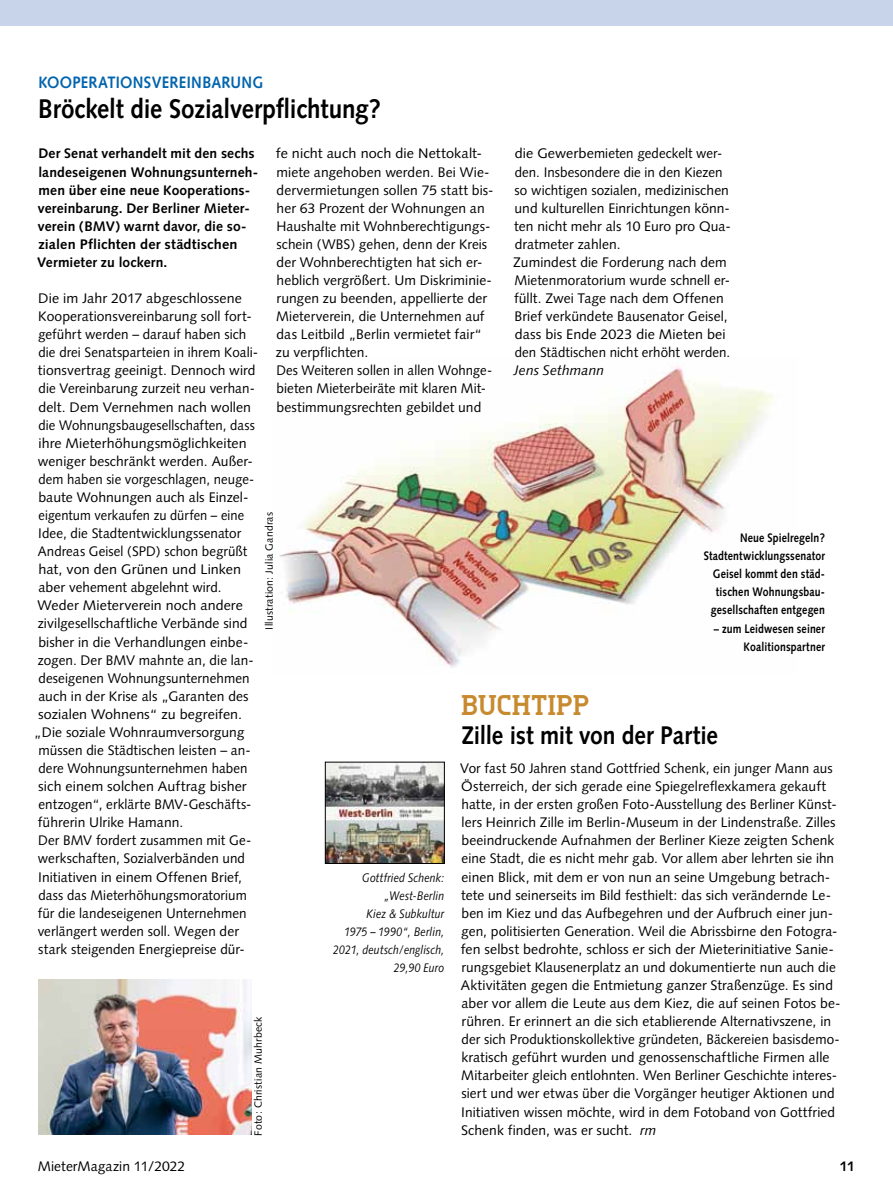
<style>
.page{position:relative;width:893px;height:1191px;background:#fff}
.page>*{position:absolute;margin:0;border:0;box-sizing:border-box;transform-origin:0 0}
.t1{font:800 28.5px "Tertre";letter-spacing:.025em;color:#c88a2f}
.t2{font:700 27px "Syntax";letter-spacing:-.01em;color:#000;scale:.9 1}
.t3{font:700 25.5px "Syntax";letter-spacing:-.01em;color:#000;scale:.9 1}
.t4{font:700 16.5px "Syntax";letter-spacing:.015em;color:#0064ad;scale:.9 1}
.t5{font:13.8px/18px "Syntax";letter-spacing:.005em;color:#000}
.t6{font:13.8px/18px "Syntax";letter-spacing:.005em;color:#000;scale:1.04 1}
.t7{font:700 13.8px/18px "Syntax";letter-spacing:.01em;color:#000}
.t8{font:13.8px "Syntax";letter-spacing:.005em;color:#000;scale:.96 1}
.t9{font:13.8px "Syntax";letter-spacing:.005em;color:#000;scale:.95 1}
.t10{font:13.8px "Syntax";letter-spacing:.005em;color:#000;scale:.93 1}
.t11{font:italic 13.8px "Syntax";letter-spacing:.005em;color:#000}
.t12{font:700 12.3px/18px "Syntax";letter-spacing:.015em;color:#000;text-align:right;scale:.85 1}
.t13{font:italic 12.3px/18px "Syntax";letter-spacing:.01em;color:#000;text-align:right;scale:.85 1}
.t14{font:10.5px "Syntax";letter-spacing:.02em;color:#000}
.s1{font-style:italic}
</style>
<div class="page">
<div style="left:0;top:0;width:893px;height:26px;background:#c8d4ea"></div>
<img style="left:279px;top:366px;width:494px;height:302px">
<img style="left:327px;top:764px;width:116px;height:97px">
<div style="left:325px;top:762px;width:120px;height:101px;border:1px solid #000"></div>
<img style="left:38px;top:979px;width:214px;height:155px">
<p class="t4" style="left:38px;top:73px;width:251px">KOOPErATIOnSVErEInBArung</p>
<h2 class="t2" style="left:38px;top:93px;width:382px">Bröckelt die Sozialverpflichtung?</h2>
<p class="t6" style="left:276px;top:145px;width:211px">fe nicht auch noch die Nettokalt&shy;miete angehoben werden. Bei Wie&shy;dervermietungen sollen 75 statt bis&shy;her 63 Prozent der Wohnungen an Haushalte mit Wohnberechtigungs&shy;schein (WBS) gehen, denn der Kreis der Wohnberechtigten hat sich er&shy;heblich vergrößert. Um Diskriminie&shy;rungen zu beenden, appellierte der Mieterverein, die Unternehmen auf das Leitbild „Berlin vermietet fair“ zu verpflichten.<br>Des Weiteren sollen in allen Wohnge&shy;bieten Mieterbeiräte mit klaren Mit&shy;bestimmungsrechten gebildet und</p>
<p class="t7" style="left:37px;top:145px;width:222px">Der Senat verhandelt mit den sechs landeseigenen Wohnungsunterneh&shy;men über eine neue Kooperations&shy;vereinbarung. Der Berliner Mieter&shy;verein (BMV) warnt davor, die so&shy;zialen Pflichten der städtischen<br>Vermieter zu lockern.</p>
<p class="t5" style="left:38px;top:289px;width:205px">Die im Jahr 2017 abgeschlossene</p>
<p class="t5" style="left:38px;top:307px;width:215px">Kooperationsvereinbarung soll fort-</p>
<p class="t5" style="left:38px;top:325px;width:210px">geführt werden – darauf haben sich</p>
<p class="t8" style="left:38px;top:344px;width:231px">die drei Senatsparteien in ihrem Koali-</p>
<p class="t5" style="left:38px;top:362px;width:219px">tionsvertrag geeinigt. Dennoch wird</p>
<p class="t5" style="left:38px;top:380px;width:218px">die Vereinbarung zurzeit neu verhan-</p>
<p class="t5" style="left:38px;top:398px;width:214px">delt. Dem Vernehmen nach wollen</p>
<p class="t9" style="left:38px;top:417px;width:229px">die Wohnungsbaugesellschaften, dass</p>
<p class="t5" style="left:39px;top:434px;width:210px">ihre Mieterhöhungsmöglichkeiten</p>
<p class="t5" style="left:38px;top:452px;width:217px">weniger beschränkt werden. Außer-</p>
<p class="t9" style="left:38px;top:471px;width:229px">dem haben sie vorgeschlagen, neuge-</p>
<p class="t5" style="left:38px;top:488px;width:212px">baute Wohnungen auch als Einzel-</p>
<p class="t10" style="left:38px;top:507px;width:223px">eigentum verkaufen zu dürfen – eine</p>
<p class="t5" style="left:38px;top:524px;width:205px">Idee, die Stadtentwicklungssenator</p>
<p class="t8" style="left:38px;top:543px;width:220px">Andreas Geisel (SPD) schon begrüßt</p>
<p class="t6" style="left:38px;top:560px;width:197px">hat, von den Grünen und Linken</p>
<p class="t5" style="left:38px;top:578px;width:185px">aber vehement abgelehnt wird.</p>
<p class="t5" style="left:38px;top:596px;width:207px">Weder Mieterverein noch andere</p>
<p class="t5" style="left:38px;top:615px;width:211px">zivilgesellschaftliche Verbände sind</p>
<p class="t5" style="left:38px;top:633px;width:212px">bisher in die Verhandlungen einbe-</p>
<p class="t5" style="left:38px;top:651px;width:218px">zogen. Der BMV mahnte an, die lan-</p>
<p class="t5" style="left:38px;top:669px;width:213px">deseigenen Wohnungsunternehmen</p>
<p class="t5" style="left:38px;top:687px;width:212px">auch in der Krise als „Garanten des</p>
<p class="t5" style="left:38px;top:705px;width:205px">sozialen Wohnens“ zu begreifen.</p>
<p class="t5" style="left:34px;top:723px;width:212px">„Die soziale Wohnraumversorgung</p>
<p class="t5" style="left:38px;top:741px;width:214px">müssen die Städtischen leisten – an-</p>
<p class="t8" style="left:38px;top:760px;width:219px">dere Wohnungsunternehmen haben</p>
<p class="t5" style="left:38px;top:777px;width:210px">sich einem solchen Auftrag bisher</p>
<p class="t5" style="left:38px;top:795px;width:214px">entzogen“, erklärte BMV-Geschäfts-</p>
<p class="t5" style="left:38px;top:813px;width:147px">führerin Ulrike Hamann.</p>
<p class="t5" style="left:38px;top:831px;width:214px">Der BMV fordert zusammen mit Ge-</p>
<p class="t5" style="left:38px;top:849px;width:209px">werkschaften, Sozialverbänden und</p>
<p class="t5" style="left:38px;top:867px;width:205px">Initiativen in einem Offenen Brief,</p>
<p class="t8" style="left:38px;top:886px;width:218px">dass das Mieterhöhungsmoratorium</p>
<p class="t5" style="left:38px;top:904px;width:210px">für die landeseigenen Unternehmen</p>
<p class="t5" style="left:38px;top:922px;width:203px">verlängert werden soll. Wegen der</p>
<p class="t5" style="left:38px;top:940px;width:208px">stark steigenden Energiepreise dür-</p>
<p class="t6" style="left:513px;top:145px;width:211px">die Gewerbemieten gedeckelt wer&shy;den. Insbesondere die in den Kiezen so wichtigen sozialen, medizinischen und kulturellen Einrichtungen könn&shy;ten nicht mehr als 10 Euro pro Qua&shy;dratmeter zahlen.<br>Zumindest die Forderung nach dem Mietenmoratorium wurde schnell er&shy;füllt. Zwei Tage nach dem Offenen Brief verkündete Bausenator Geisel, dass bis Ende 2023 die Mieten bei den Städtischen nicht erhöht werden.</p>
<p class="t11" style="left:513px;top:362px;width:92px">Jens Sethmann</p>
<p class="t14" style="left:263px;top:629px;width:119px;rotate:-90deg">Illustration: Julia Gandras</p>
<p class="t12" style="left:704px;top:529px;width:144px">neue Spielregeln?<br>Stadtentwicklungssenator geisel kommt den städ&shy;tischen Wohnungsbau&shy;gesellschaften entgegen</p>
<p class="t12" style="left:714px;top:619px;width:132px">– zum Leidwesen seiner<br>Koalitionspartner</p>
<h1 class="t1" style="left:461px;top:687px;width:129px">Buchtipp</h1>
<h3 class="t3" style="left:461px;top:721px;width:287px">zille ist mit von der Partie</h3>
<p class="t5" style="left:460px;top:759px;width:382px">Vor fast 50 Jahren stand Gottfried Schenk, ein junger Mann aus Österreich, der sich gerade eine Spiegelreflexkamera gekauft hatte, in der ersten großen Foto-Ausstellung des Berliner Künst&shy;lers Heinrich Zille im Berlin-Museum in der Lindenstraße. Zilles beeindruckende Aufnahmen der Berliner Kieze zeigten Schenk eine Stadt, die es nicht mehr gab. Vor allem aber lehrten sie ihn einen Blick, mit dem er von nun an seine Umgebung betrach&shy;tete und seinerseits im Bild festhielt: das sich verändernde Le&shy;ben im Kiez und das Aufbegehren und der Aufbruch einer jun&shy;gen, politisierten Generation. Weil die Abrissbirne den Fotogra&shy;fen selbst bedrohte, schloss er sich der Mieterinitiative Sanie&shy;rungsgebiet Klausenerplatz an und dokumentierte nun auch die Aktivitäten gegen die Entmietung ganzer Straßenzüge. Es sind aber vor allem die Leute aus dem Kiez, die auf seinen Fotos be&shy;rühren. Er erinnert an die sich etablierende Alternativszene, in der sich Produktionskollektive gründeten, Bäckereien basisdemo&shy;kratisch geführt wurden und genossenschaftliche Firmen alle Mitarbeiter gleich entlohnten. Wen Berliner Geschichte interes&shy;siert und wer etwas über die Vorgänger heutiger Aktionen und Initiativen wissen möchte, wird in dem Fotoband von Gottfried Schenk finden, was er sucht. <span class="s1">rm</span></p>
<p class="t13" style="left:333px;top:868px;width:132px">Gottfried Schenk: „West-Berlin<br>Kiez &amp; Subkultur<br>1975 – 1990“, Berlin,<br>2021, deutsch/englisch,<br>29,90 Euro</p>
<p class="t14" style="left:252px;top:1135px;width:121px;rotate:-90deg">Foto: Christian Muhrbeck</p>
<p class="t5" style="left:38px;top:1157px;width:149px">MieterMagazin 11/2022</p>
<p class="t7" style="left:840px;top:1157px;width:16px">11</p>
</div>
